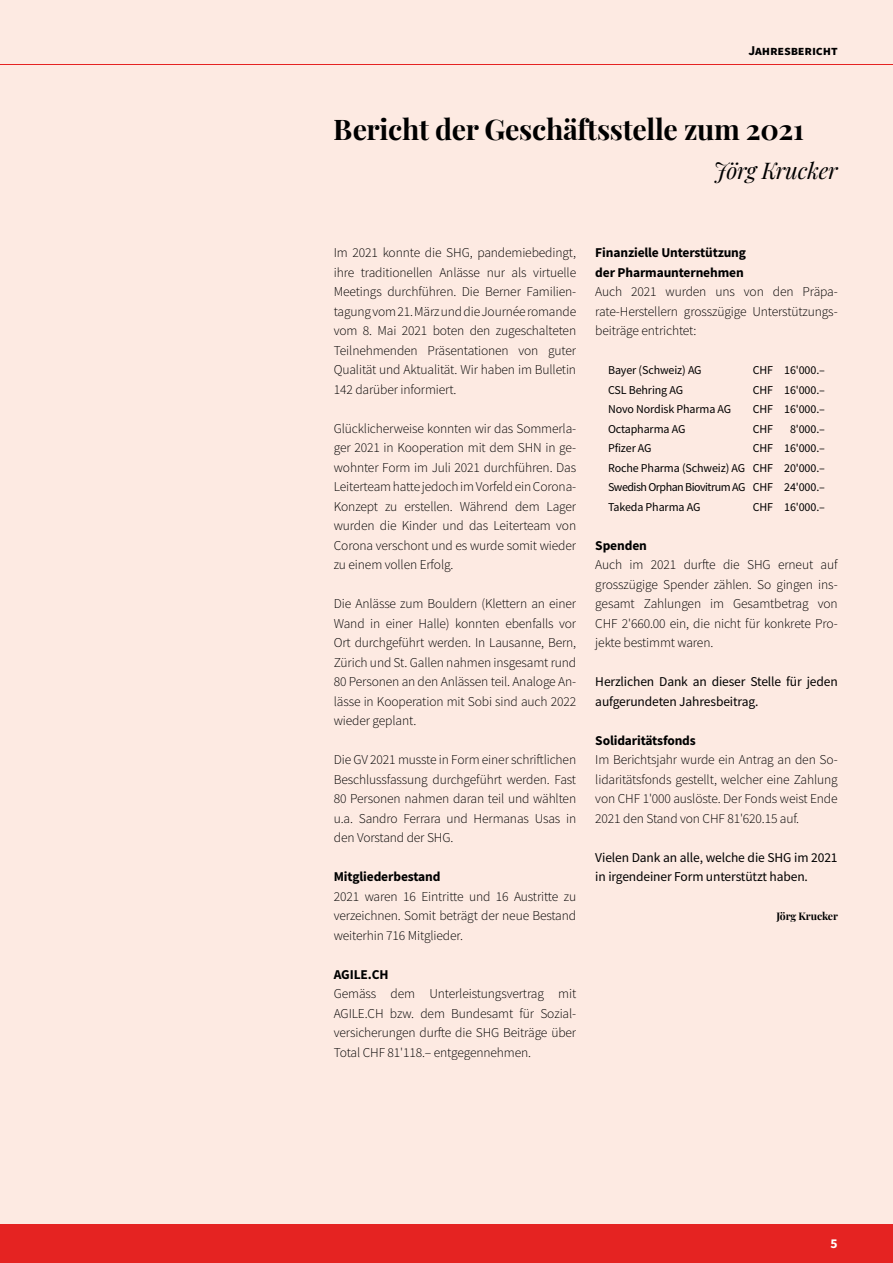
<style>
.page{position:relative;width:893px;height:1263px;background:#fdeae2}
.page>*{position:absolute;margin:0;border:0;box-sizing:border-box;transform-origin:0 0}
.t1{font:700 28.5px "Playfair Display";letter-spacing:-.01em;color:#000}
.t2{font:italic 22.5px "Playfair Display";letter-spacing:-.01em;color:#000}
.t3{font:300 13.5px/19.5px "Source Sans Pro";letter-spacing:-.01em;color:#000;text-align:justify}
.t4{font:13.5px/19.5px "Source Sans Pro";letter-spacing:-.01em;color:#000}
.t5{font:700 13.5px/19.5px "Source Sans Pro";letter-spacing:-.01em;color:#000}
.t6{font:700 13.5px "Source Sans Pro";color:#fff}
.t7{font:12px/19.5px "Source Sans Pro";letter-spacing:-.01em;color:#000;text-align:justify}
.t8{font:700 10.5px "Playfair Display";letter-spacing:-.01em;color:#000}
</style>
<div class="page">
<div style="left:0;top:1225px;width:893px;height:38px;background:#e52322"></div>
<hr style="left:0;top:64px;width:893px;height:1px;background:#e52322">
<p class="t5" style="left:748px;top:40px;width:91px">Jahresbericht</p>
<h1 class="t1" style="left:334px;top:107px;width:472px">Bericht der Geschäftsstelle zum 2021</h1>
<h2 class="t2" style="left:713px;top:153px;width:126px">Jörg Krucker</h2>
<p class="t3" style="left:334px;top:243px;width:244px">Im 2021 konnte die SHG, pandemiebedingt, ihre traditionellen Anlässe nur als virtuelle Meetings durchführen. Die Berner Familien&shy;tagung vom 21. März und die Journée romande vom 8. Mai 2021 boten den zugeschalteten Teilnehmenden Präsentationen von guter Qualität und Aktualität. Wir haben im Bulletin 142 darüber informiert.</p>
<p class="t3" style="left:334px;top:418px;width:244px">Glücklicherweise konnten wir das Sommerla&shy;ger 2021 in Kooperation mit dem SHN in ge&shy;wohnter Form im Juli 2021 durchführen. Das Leiterteam hatte jedoch im Vorfeld ein Corona-Konzept zu erstellen. Während dem Lager wurden die Kinder und das Leiterteam von Corona verschont und es wurde somit wieder zu einem vollen Erfolg.</p>
<p class="t3" style="left:334px;top:594px;width:244px">Die Anlässe zum Bouldern (Klettern an einer Wand in einer Halle) konnten ebenfalls vor Ort durchgeführt werden. In Lausanne, Bern, Zürich und St. Gallen nahmen insgesamt rund 80 Personen an den Anlässen teil. Analoge An&shy;lässe in Kooperation mit Sobi sind auch 2022 wieder geplant.</p>
<p class="t3" style="left:334px;top:750px;width:244px">Die GV 2021 musste in Form einer schriftlichen Beschlussfassung durchgeführt werden. Fast 80 Personen nahmen daran teil und wählten u.a. Sandro Ferrara und Hermanas Usas in den Vorstand der SHG.</p>
<p class="t5" style="left:334px;top:866px;width:108px">Mitgliederbestand</p>
<p class="t3" style="left:334px;top:886px;width:244px">2021 waren 16 Eintritte und 16 Austritte zu verzeichnen. Somit beträgt der neue Bestand weiterhin 716 Mitglieder.</p>
<p class="t5" style="left:334px;top:964px;width:56px">AGILE.CH</p>
<p class="t3" style="left:334px;top:984px;width:244px">Gemäss dem Unterleistungsvertrag mit AGILE.CH bzw. dem Bundesamt für Sozial&shy;versicherungen durfte die SHG Beiträge über Total CHF 81'118.– entgegennehmen.</p>
<p class="t5" style="left:595px;top:243px;width:152px">Finanzielle Unterstützung der Pharmaunternehmen</p>
<p class="t3" style="left:595px;top:282px;width:244px">Auch 2021 wurden uns von den Präpa&shy;rate-Herstellern grosszügige Unterstützungs&shy;beiträge entrichtet:</p>
<p class="t7" style="left:608px;top:360px;width:95px">Bayer (Schweiz) AG</p>
<p class="t7" style="left:753px;top:360px;width:74px">CHF 16'000.–</p>
<p class="t7" style="left:608px;top:380px;width:77px">CSL Behring AG</p>
<p class="t7" style="left:753px;top:380px;width:74px">CHF 16'000.–</p>
<p class="t7" style="left:608px;top:399px;width:125px">Novo Nordisk Pharma AG</p>
<p class="t7" style="left:753px;top:399px;width:74px">CHF 16'000.–</p>
<p class="t7" style="left:608px;top:419px;width:79px">Octapharma AG</p>
<p class="t7" style="left:753px;top:419px;width:22px">CHF</p>
<p class="t7" style="left:790px;top:419px;width:36px">8'000.–</p>
<p class="t7" style="left:608px;top:438px;width:45px">Pfizer AG</p>
<p class="t7" style="left:608px;top:438px;width:218px;text-indent:145px">CHF 16'000.– Roche Pharma (Schweiz) AG CHF 20'000.– Swedish Orphan Biovitrum AG CHF 24'000.– Takeda Pharma AG</p>
<p class="t7" style="left:753px;top:497px;width:74px">CHF 16'000.–</p>
<p class="t5" style="left:595px;top:535px;width:53px">Spenden</p>
<p class="t3" style="left:595px;top:555px;width:244px">Auch im 2021 durfte die SHG erneut auf grosszügige Spender zählen. So gingen ins&shy;gesamt Zahlungen im Gesamtbetrag von CHF 2'660.00 ein, die nicht für konkrete Pro&shy;jekte bestimmt waren.</p>
<p class="t4" style="left:595px;top:672px;width:244px">Herzlichen Dank an dieser Stelle für jeden aufgerundeten Jahresbeitrag.</p>
<p class="t5" style="left:595px;top:730px;width:102px">Solidaritätsfonds</p>
<p class="t3" style="left:595px;top:750px;width:244px">Im Berichtsjahr wurde ein Antrag an den So&shy;lidaritätsfonds gestellt, welcher eine Zahlung von CHF 1'000 auslöste. Der Fonds weist Ende 2021 den Stand von CHF 81'620.15 auf.</p>
<p class="t4" style="left:595px;top:847px;width:244px">Vielen Dank an alle, welche die SHG im 2021 in irgendeiner Form unterstützt haben.</p>
<p class="t8" style="left:776px;top:908px;width:63px">Jörg Krucker</p>
<p class="t6" style="left:831px;top:1234px;width:9px">5</p>
</div>
